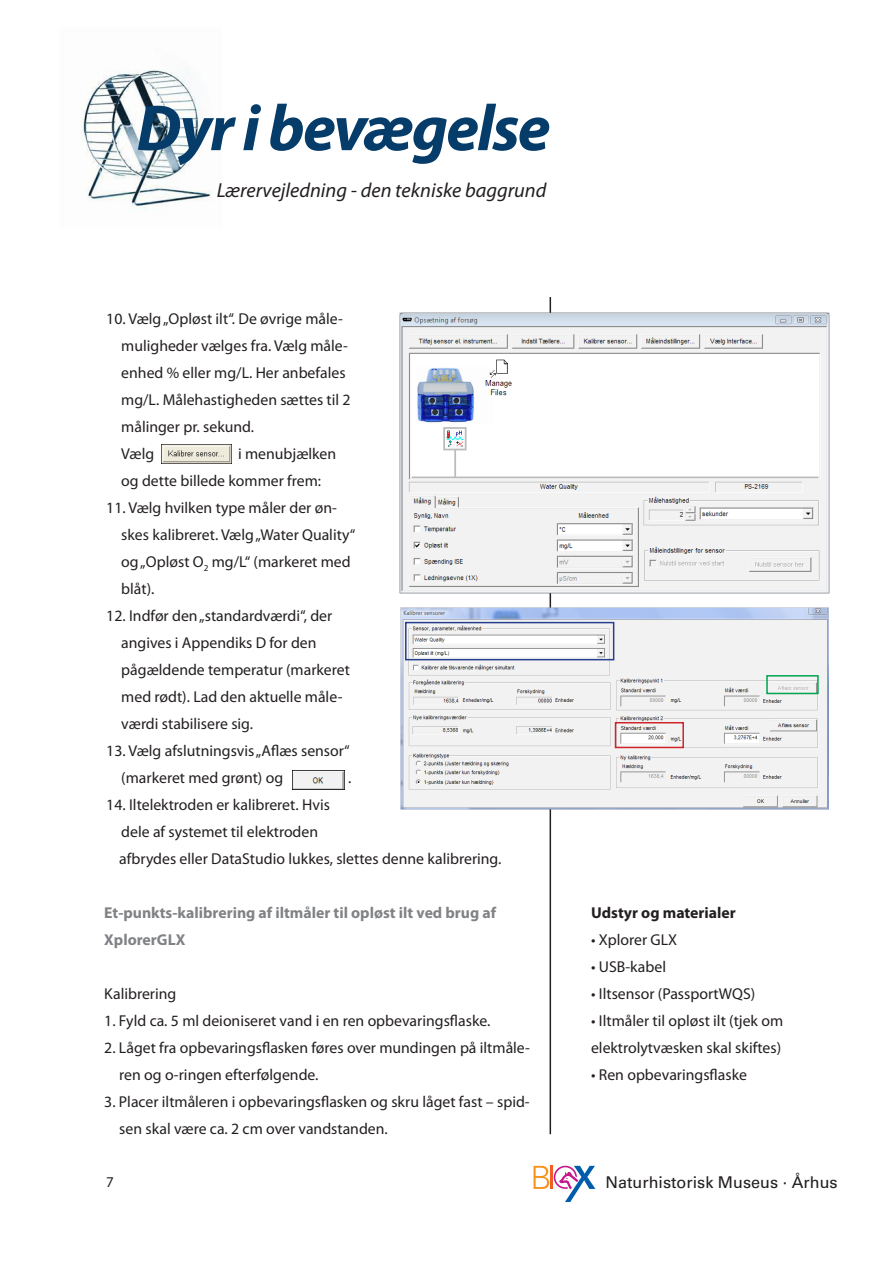
<style>
.page{position:relative;width:893px;height:1263px;background:#fff}
.page>*{position:absolute;margin:0;border:0;box-sizing:border-box;transform-origin:0 0}
.t1{font:italic 700 65.4px "Myriad Pro";letter-spacing:-.03em;color:#053c69}
.t2{font:italic 20.4px "Myriad Pro";color:#231f20}
.t3{font:16.2px "Univers";color:#231f20}
.brød{font:15.75px/27px "Myriad Pro";color:#231f20}
.brød-2{font:700 15.75px/27px "Myriad Pro";color:#808285}
.brød-3{font:700 15.75px "Myriad Pro";color:#231f20}
.t4{font:15px "Myriad Pro";color:#231f20}
</style>
<div class="page">
<img style="left:81px;top:70px;width:131px;height:142px">
<svg style="left:534px;top:1166px;width:61px;height:36px"></svg>
<hr style="left:550px;top:297px;width:1px;height:837px;background:#231f20">
<img style="left:400px;top:312px;width:429px;height:282px">
<img style="left:162px;top:444px;width:69px;height:19px">
<img style="left:400px;top:607px;width:429px;height:203px">
<img style="left:292px;top:771px;width:52px;height:18px">
<div style="left:766px;top:675px;width:53px;height:19px;border:2px solid #00a54f"></div>
<div style="left:615px;top:722px;width:69px;height:26px;border:2px solid #d1232a"></div>
<div style="left:405px;top:622px;width:209px;height:38px;border:2px solid #253f8e"></div>
<h1 class="t1" style="left:137px;top:86px;width:415px">Dyr i bevægelse</h1>
<p class="t2" style="left:217px;top:178px;width:331px">Lærervejledning - den tekniske baggrund</p>
<p class="brød" style="left:121px;top:306px;width:231px;text-indent:-15px">10. Vælg „Opløst ilt“. De øvrige måle&shy;muligheder vælges fra. Vælg måle&shy;enhed % eller mg/L. Her anbefales mg/L. Målehastigheden sættes til 2 målinger pr. sekund.</p>
<p class="brød" style="left:121px;top:441px;width:216px;text-indent:117px">i menubjælken og dette billede kommer frem:</p>
<p class="brød" style="left:121px;top:495px;width:236px;text-indent:-15px">11. Vælg hvilken type måler der øn&shy;skes kalibreret. Vælg „Water Quality“ og „Opløst O<sub>2</sub> mg/L“ (markeret med blåt).</p>
<p class="brød" style="left:121px;top:603px;width:230px;text-indent:-15px">12. Indfør den „standardværdi“, der angives i Appendiks D for den pågældende temperatur (markeret med rødt). Lad den aktuelle måle&shy;værdi stabilisere sig.</p>
<p class="brød" style="left:106px;top:738px;width:246px;text-align:right">13. Vælg afslutningsvis „Aflæs sensor“ (markeret med grønt) og igur x) .</p>
<p class="brød" style="left:119px;top:792px;width:384px;text-indent:-13px">14. Iltelektroden er kalibreret. Hvis<br>dele af systemet til elektroden<br>afbrydes eller DataStudio lukkes, slettes denne kalibrering.</p>
<p class="brød-2" style="left:104px;top:899px;width:393px">Et-punkts-kalibrering af iltmåler til opløst ilt ved brug af<br>XplorerGLX</p>
<p class="brød" style="left:104px;top:981px;width:74px">Kalibrering</p>
<p class="brød" style="left:104px;top:1008px;width:388px">1. Fyld ca. 5 ml deioniseret vand i en ren opbevaringsflaske.</p>
<p class="brød" style="left:119px;top:1035px;width:412px;text-indent:-15px">2. Låget fra opbevaringsflasken føres over mundingen på iltmåle&shy;ren og o-ringen efterfølgende.</p>
<p class="brød" style="left:119px;top:1089px;width:412px;text-indent:-15px">3. Placer iltmåleren i opbevaringsflasken og skru låget fast – spid&shy;sen skal være ca. 2 cm over vandstanden.</p>
<p class="t4" style="left:106px;top:1173px;width:9px">7</p>
<p class="brød-3" style="left:591px;top:904px;width:146px">Udstyr og materialer</p>
<p class="brød" style="left:591px;top:927px;width:88px">• Xplorer GLX</p>
<p class="brød" style="left:591px;top:954px;width:77px">• USB-kabel</p>
<p class="brød" style="left:591px;top:981px;width:166px">• Iltsensor (PassportWQS)</p>
<p class="brød" style="left:591px;top:1008px;width:194px">• Iltmåler til opløst ilt (tjek om elektrolytvæsken skal skiftes)</p>
<p class="brød" style="left:591px;top:1062px;width:157px">• Ren opbevaringsflaske</p>
<p class="t3" style="left:605px;top:1173px;width:234px">Naturhistorisk Museus · Århus</p>
</div>
